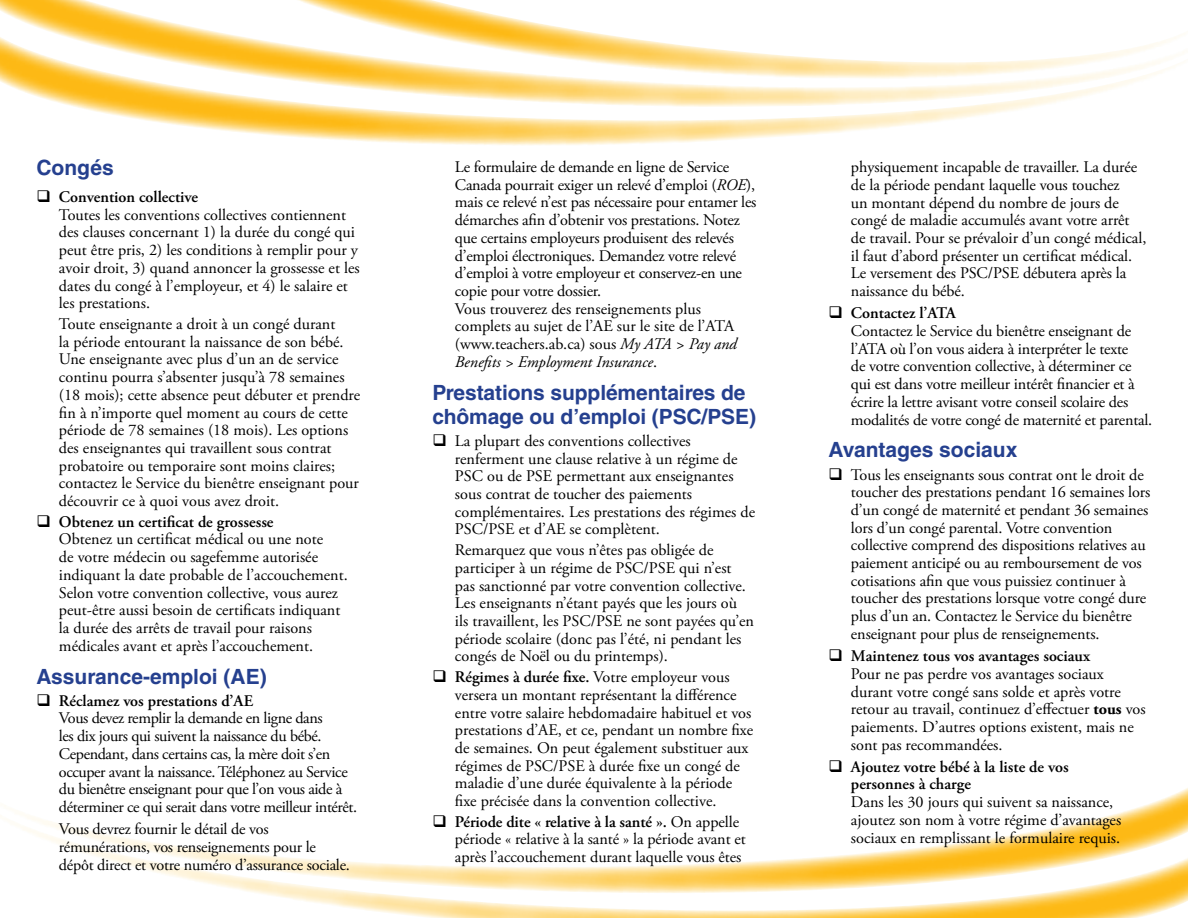
<style>
.page{position:relative;width:1188px;height:918px;background:#fff}
.page>*{position:absolute;margin:0;border:0;box-sizing:border-box;transform-origin:0 0}
.t1{font:700 21px/24px "Helvetica LT Std";letter-spacing:-.005em;color:#25408f}
.t2{font:16.2px/17.7px "Adobe Garamond Pro";letter-spacing:-.005em;color:#000}
.t3{font:16.2px/17.7px "Adobe Garamond Pro";letter-spacing:-.025em;color:#000}
.t4{font:600 16.2px/17.5px "Adobe Garamond Pro";color:#000}
.s1{font-weight:600}
.s2{font-style:italic}
.s3{font-weight:700}
</style>
<div class="page">
<svg style="left:299px;top:0;width:160px;height:7px"></svg>
<svg style="left:0;top:7px;width:1176px;height:139px"></svg>
<svg style="left:21px;top:788px;width:1167px;height:130px"></svg>
<p class="t1" style="left:36px;top:156px;width:79px">Congés</p>
<p class="t2" style="left:59px;top:189px;width:302px;text-indent:-23px">❑ <span class="s1">Convention collective<br></span>Toutes les conventions collectives contiennent des clauses concernant 1) la durée du congé qui peut être pris, 2) les conditions à remplir pour y avoir droit, 3) quand annoncer la grossesse et les dates du congé à l’employeur, et 4) le salaire et les prestations.</p>
<p class="t2" style="left:59px;top:316px;width:303px">Toute enseignante a droit à un congé durant<br>la période entourant la naissance de son bébé.<br>Une enseignante avec plus d’un an de service continu pourra s’absenter jusqu’à 78 semaines (18 mois); cette absence peut débuter et prendre fin à n’importe quel moment au cours de cette période de 78 semaines (18 mois). Les options des enseignantes qui travaillent sous contrat probatoire ou temporaire sont moins claires; contactez le Service du bienêtre enseignant pour découvrir ce à quoi vous avez droit.</p>
<p class="t2" style="left:59px;top:513px;width:290px;text-indent:-23px">❑ <span class="s1">Obtenez un certificat de grossesse<br></span>Obtenez un certificat médical ou une note<br>de votre médecin ou sagefemme autorisée indiquant la date probable de l’accouchement.<br>Selon votre convention collective, vous aurez peut-être aussi besoin de certificats indiquant la durée des arrêts de travail pour raisons médicales avant et après l’accouchement.</p>
<p class="t1" style="left:36px;top:664px;width:232px">Assurance-emploi (AE)</p>
<p class="t3" style="left:59px;top:692px;width:300px;text-indent:-23px">❑ <span class="s1">Réclamez vos prestations d’AE<br></span>Vous devez remplir la demande en ligne dans<br>les dix jours qui suivent la naissance du bébé.<br>Cependant, dans certains cas, la mère doit s’en occuper avant la naissance. Téléphonez au Service du bienêtre enseignant pour que l’on vous aide à déterminer ce qui serait dans votre meilleur intérêt.</p>
<p class="t2" style="left:59px;top:821px;width:292px">Vous devrez fournir le détail de vos rémunérations, vos renseignements pour le dépôt direct et votre numéro d’assurance sociale.</p>
<p class="t2" style="left:455px;top:159px;width:303px">Le formulaire de demande en ligne de Service Canada pourrait exiger un relevé d’emploi (<span class="s2">ROE</span>), mais ce relevé n’est pas nécessaire pour entamer les démarches afin d’obtenir vos prestations. Notez que certains employeurs produisent des relevés d’emploi électroniques. Demandez votre relevé d’emploi à votre employeur et conservez-en une copie pour votre dossier.<br>Vous trouverez des renseignements plus complets au sujet de l’AE sur le site de l’ATA (www.teachers.ab.ca) sous <span class="s2">My ATA &gt; Pay and Benefits &gt; Employment Insurance</span>.</p>
<p class="t1" style="left:432px;top:380px;width:325px">Prestations supplémentaires de chômage ou d’emploi (PSC/PSE)</p>
<p class="t2" style="left:455px;top:433px;width:302px;text-indent:-23px">❑ La plupart des conventions collectives renferment une clause relative à un régime de PSC ou de PSE permettant aux enseignantes sous contrat de toucher des paiements complémentaires. Les prestations des régimes de PSC/PSE et d’AE se complètent.</p>
<p class="t2" style="left:455px;top:542px;width:301px">Remarquez que vous n’êtes pas obligée de participer à un régime de PSC/PSE qui n’est pas sanctionné par votre convention collective.<br>Les enseignants n’étant payés que les jours où ils travaillent, les PSC/PSE ne sont payées qu’en période scolaire (donc pas l’été, ni pendant les congés de Noël ou du printemps).</p>
<p class="t2" style="left:455px;top:669px;width:300px;text-indent:-23px">❑ <span class="s1">Régimes à durée fixe.</span> Votre employeur vous versera un montant représentant la différence entre votre salaire hebdomadaire habituel et vos prestations d’AE, et ce, pendant un nombre fixe de semaines. On peut également substituer aux régimes de PSC/PSE à durée fixe un congé de maladie d’une durée équivalente à la période fixe précisée dans la convention collective.</p>
<p class="t2" style="left:455px;top:813px;width:292px;text-indent:-23px">❑ <span class="s1">Période dite « relative à la santé ».</span> On appelle période « relative à la santé » la période avant et après l’accouchement durant laquelle vous êtes</p>
<p class="t2" style="left:851px;top:159px;width:297px">physiquement incapable de travailler. La durée de la période pendant laquelle vous touchez<br>un montant dépend du nombre de jours de congé de maladie accumulés avant votre arrêt de travail. Pour se prévaloir d’un congé médical, il faut d’abord présenter un certificat médical.<br>Le versement des PSC/PSE débutera après la naissance du bébé.</p>
<p class="t2" style="left:851px;top:305px;width:303px;text-indent:-23px">❑ <span class="s1">Contactez l’ATA<br></span>Contactez le Service du bienêtre enseignant de l’ATA où l’on vous aidera à interpréter le texte<br>de votre convention collective, à déterminer ce qui est dans votre meilleur intérêt financier et à écrire la lettre avisant votre conseil scolaire des modalités de votre congé de maternité et parental.</p>
<p class="t1" style="left:828px;top:438px;width:190px">Avantages sociaux</p>
<p class="t2" style="left:851px;top:466px;width:301px;text-indent:-23px">❑ Tous les enseignants sous contrat ont le droit de toucher des prestations pendant 16 semaines lors d’un congé de maternité et pendant 36 semaines lors d’un congé parental. Votre convention collective comprend des dispositions relatives au paiement anticipé ou au remboursement de vos cotisations afin que vous puissiez continuer à toucher des prestations lorsque votre congé dure plus d’un an. Contactez le Service du bienêtre enseignant pour plus de renseignements.</p>
<p class="t2" style="left:851px;top:648px;width:296px;text-indent:-23px">❑ <span class="s1">Maintenez tous vos avantages sociaux<br></span>Pour ne pas perdre vos avantages sociaux durant votre congé sans solde et après votre retour au travail, continuez d’effectuer <span class="s3">tous</span> vos paiements. D’autres options existent, mais ne sont pas recommandées.</p>
<p class="t4" style="left:851px;top:758px;width:219px;text-indent:-22px">❑ Ajoutez votre bébé à la liste de vos personnes à charge</p>
<p class="t2" style="left:851px;top:794px;width:272px">Dans les 30 jours qui suivent sa naissance, ajoutez son nom à votre régime d’avantages sociaux en remplissant le formulaire requis.</p>
</div>
